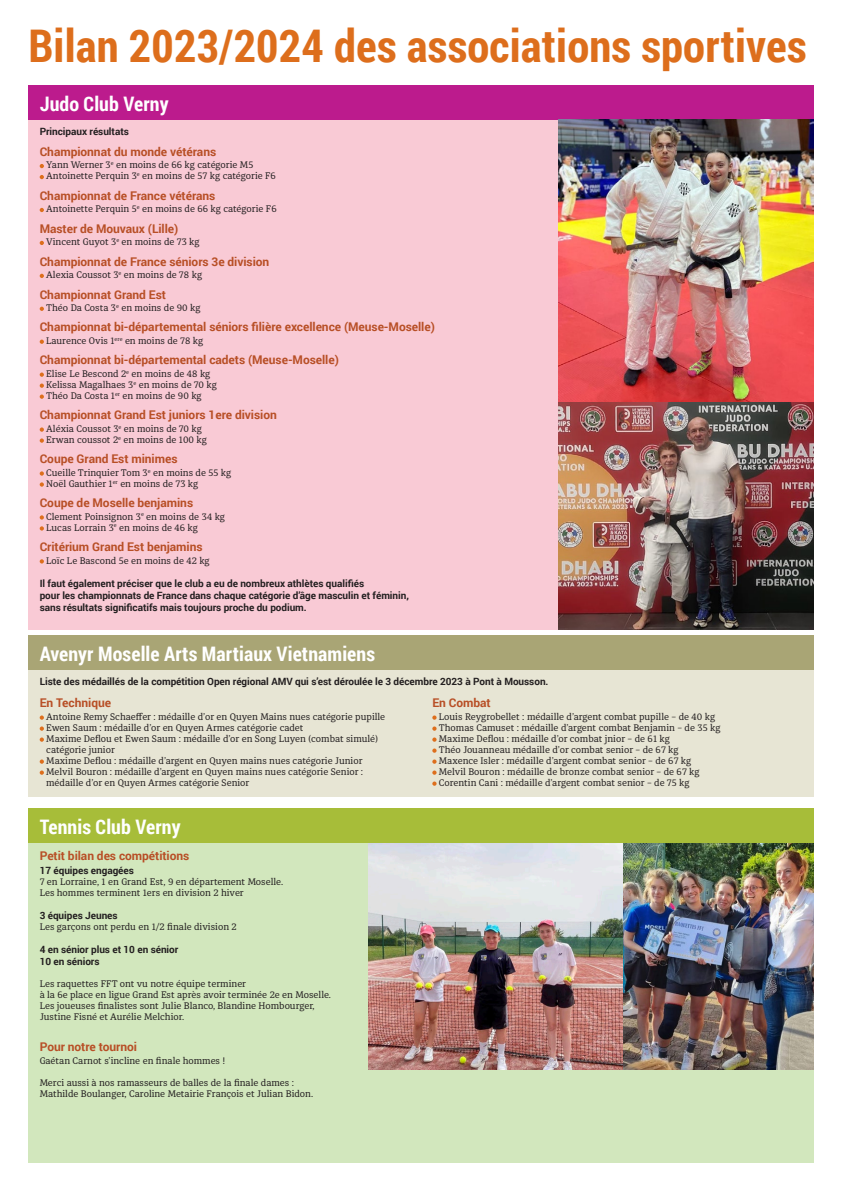
<style>
.page{position:relative;width:842px;height:1191px;background:#fff}
.page>*{position:absolute;margin:0;border:0;box-sizing:border-box;transform-origin:0 0}
.t1{font:700 45px "Roboto Condensed";letter-spacing:.005em;color:#dd6e1c}
.grand_titre{font:700 20px "Roboto Condensed";letter-spacing:.005em;color:#fff}
.intertitre{font:700 12px "Roboto";letter-spacing:-.005em;color:#b84f26}
.texte_gras{font:700 10px "Roboto";letter-spacing:-.005em;color:#231f20}
.texte_courant{font:9.5px/11px "Diaria Pro";color:#231f20}
</style>
<div class="page">
<div style="left:28px;top:842px;width:786px;height:320px;background:#d2e7bd"></div>
<img style="left:369px;top:842px;width:445px;height:227px">
<div style="left:28px;top:808px;width:786px;height:34px;background:#a7bd39"></div>
<div style="left:28px;top:119px;width:786px;height:510px;background:#f9cad5"></div>
<svg style="left:40px;top:164px;width:4px;height:4px"></svg>
<svg style="left:40px;top:175px;width:4px;height:4px"></svg>
<svg style="left:40px;top:208px;width:4px;height:4px"></svg>
<svg style="left:40px;top:241px;width:4px;height:4px"></svg>
<svg style="left:40px;top:274px;width:4px;height:4px"></svg>
<svg style="left:40px;top:307px;width:4px;height:4px"></svg>
<svg style="left:40px;top:339px;width:4px;height:5px"></svg>
<svg style="left:40px;top:372px;width:4px;height:5px"></svg>
<svg style="left:40px;top:383px;width:4px;height:5px"></svg>
<svg style="left:40px;top:394px;width:4px;height:5px"></svg>
<svg style="left:40px;top:427px;width:4px;height:5px"></svg>
<svg style="left:40px;top:438px;width:4px;height:5px"></svg>
<svg style="left:40px;top:471px;width:4px;height:4px"></svg>
<svg style="left:40px;top:482px;width:4px;height:4px"></svg>
<svg style="left:40px;top:515px;width:4px;height:4px"></svg>
<svg style="left:40px;top:526px;width:4px;height:4px"></svg>
<svg style="left:40px;top:559px;width:4px;height:4px"></svg>
<div style="left:28px;top:85px;width:786px;height:34px;background:#bc1b8d"></div>
<div style="left:28px;top:669px;width:786px;height:128px;background:#e7e5d4"></div>
<div style="left:28px;top:635px;width:786px;height:34px;background:#a9a575"></div>
<img style="left:558px;top:119px;width:256px;height:510px">
<svg style="left:40px;top:715px;width:4px;height:4px"></svg>
<svg style="left:40px;top:726px;width:4px;height:4px"></svg>
<svg style="left:40px;top:737px;width:4px;height:4px"></svg>
<svg style="left:40px;top:759px;width:4px;height:4px"></svg>
<svg style="left:40px;top:770px;width:4px;height:4px"></svg>
<svg style="left:432px;top:715px;width:5px;height:4px"></svg>
<svg style="left:432px;top:726px;width:5px;height:4px"></svg>
<svg style="left:432px;top:737px;width:5px;height:4px"></svg>
<svg style="left:432px;top:748px;width:5px;height:4px"></svg>
<svg style="left:432px;top:759px;width:5px;height:4px"></svg>
<svg style="left:432px;top:770px;width:5px;height:4px"></svg>
<svg style="left:432px;top:781px;width:5px;height:4px"></svg>
<p class="t1" style="left:28px;top:15px;width:780px">Bilan 2023/2024 des associations sportives</p>
<p class="grand_titre" style="left:40px;top:89px;width:130px">Judo Club Verny</p>
<p class="texte_gras" style="left:40px;top:125px;width:91px">Principaux résultats</p>
<p class="intertitre" style="left:40px;top:143px;width:178px">Championnat du monde vétérans</p>
<p class="texte_courant" style="left:46px;top:159px;width:209px">Yann Werner 3<sup>e</sup> en moins de 66 kg catégorie M5</p>
<p class="texte_courant" style="left:46px;top:170px;width:231px">Antoinette Perquin 3<sup>e</sup> en moins de 57 kg catégorie F6</p>
<p class="intertitre" style="left:40px;top:187px;width:177px">Championnat de France vétérans</p>
<p class="texte_courant" style="left:46px;top:203px;width:232px">Antoinette Perquin 5<sup>e</sup> en moins de 66 kg catégorie F6</p>
<p class="intertitre" style="left:40px;top:220px;width:140px">Master de Mouvaux (Lille)</p>
<p class="texte_courant" style="left:46px;top:236px;width:155px">Vincent Guyot 3<sup>e</sup> en moins de 73 kg</p>
<p class="intertitre" style="left:40px;top:253px;width:231px">Championnat de France séniors 3e division</p>
<p class="texte_courant" style="left:46px;top:269px;width:157px">Alexia Coussot 3<sup>e</sup> en moins de 78 kg</p>
<p class="intertitre" style="left:40px;top:286px;width:128px">Championnat Grand Est</p>
<p class="texte_courant" style="left:46px;top:302px;width:156px">Théo Da Costa 3<sup>e</sup> en moins de 90 kg</p>
<p class="intertitre" style="left:40px;top:319px;width:397px">Championnat bi-départemental séniors filière excellence (Meuse-Moselle)</p>
<p class="texte_courant" style="left:46px;top:335px;width:159px">Laurence Ovis 1<sup>ere</sup> en moins de 78 kg</p>
<p class="intertitre" style="left:40px;top:352px;width:301px">Championnat bi-départemental cadets (Meuse-Moselle)</p>
<p class="texte_courant" style="left:46px;top:368px;width:166px">Elise Le Bescond 2<sup>e</sup> en moins de 48 kg</p>
<p class="texte_courant" style="left:46px;top:379px;width:172px">Kelissa Magalhaes 3<sup>e</sup> en moins de 70 kg</p>
<p class="texte_courant" style="left:46px;top:390px;width:157px">Théo Da Costa 1<sup>er</sup> en moins de 90 kg</p>
<p class="intertitre" style="left:40px;top:406px;width:239px">Championnat Grand Est juniors 1ere division</p>
<p class="texte_courant" style="left:46px;top:423px;width:157px">Aléxia Coussot 3<sup>e</sup> en moins de 70 kg</p>
<p class="texte_courant" style="left:46px;top:434px;width:162px">Erwan coussot 2<sup>e</sup> en moins de 100 kg</p>
<p class="intertitre" style="left:40px;top:450px;width:139px">Coupe Grand Est minimes</p>
<p class="texte_courant" style="left:46px;top:467px;width:187px">Cueille Trinquier Tom 3<sup>e</sup> en moins de 55 kg</p>
<p class="texte_courant" style="left:46px;top:478px;width:154px">Noël Gauthier 1<sup>er</sup> en moins de 73 kg</p>
<p class="intertitre" style="left:40px;top:494px;width:155px">Coupe de Moselle benjamins</p>
<p class="texte_courant" style="left:46px;top:511px;width:180px">Clement Poinsignon 3<sup>e</sup> en moins de 34 kg</p>
<p class="texte_courant" style="left:46px;top:522px;width:153px">Lucas Lorrain 3<sup>e</sup> en moins de 46 kg</p>
<p class="intertitre" style="left:40px;top:538px;width:164px">Critérium Grand Est benjamins</p>
<p class="texte_courant" style="left:46px;top:555px;width:165px">Loïc Le Bascond 5e en moins de 42 kg</p>
<p class="texte_gras" style="left:40px;top:576px;width:326px">Il faut également préciser que le club a eu de nombreux athlètes qualifiés</p>
<p class="texte_gras" style="left:40px;top:588px;width:371px">pour les championnats de France dans chaque catégorie d’âge masculin et féminin,</p>
<p class="texte_gras" style="left:40px;top:600px;width:269px">sans résultats significatifs mais toujours proche du podium.</p>
<p class="grand_titre" style="left:40px;top:639px;width:337px">Avenyr Moselle Arts Martiaux Vietnamiens</p>
<p class="texte_gras" style="left:40px;top:675px;width:510px">Liste des médaillés de la compétition Open régional AMV qui s’est déroulée le 3 décembre 2023 à Pont à Mousson.</p>
<p class="intertitre" style="left:40px;top:694px;width:73px">En Technique</p>
<p class="texte_courant" style="left:46px;top:711px;width:340px">Antoine Remy Schaeffer : médaille d’or en Quyen Mains nues catégorie pupille</p>
<p class="texte_courant" style="left:46px;top:722px;width:259px">Ewen Saum : médaille d’or en Quyen Armes catégorie cadet</p>
<p class="texte_courant" style="left:46px;top:733px;width:333px">Maxime Deflou et Ewen Saum : médaille d’or en Song Luyen (combat simulé) catégorie junior</p>
<p class="texte_courant" style="left:46px;top:755px;width:318px">Maxime Deflou : médaille d’argent en Quyen mains nues catégorie Junior</p>
<p class="texte_courant" style="left:46px;top:766px;width:318px">Melvil Bouron : médaille d’argent en Quyen mains nues catégorie Senior : médaille d’or en Quyen Armes catégorie Senior</p>
<p class="grand_titre" style="left:40px;top:812px;width:142px">Tennis Club Verny</p>
<p class="intertitre" style="left:40px;top:847px;width:151px">Petit bilan des compétitions</p>
<p class="texte_gras" style="left:40px;top:863px;width:96px">17 équipes engagées</p>
<p class="texte_courant" style="left:40px;top:876px;width:245px">7 en Lorraine, 1 en Grand Est, 9 en département Moselle.</p>
<p class="texte_courant" style="left:40px;top:887px;width:206px">Les hommes terminent 1ers en division 2 hiver</p>
<p class="texte_gras" style="left:40px;top:908px;width:80px">3 équipes Jeunes</p>
<p class="texte_courant" style="left:40px;top:921px;width:199px">Les garçons ont perdu en 1/2 finale division 2</p>
<p class="texte_gras" style="left:40px;top:942px;width:140px">4 en sénior plus et 10 en sénior</p>
<p class="texte_gras" style="left:40px;top:954px;width:61px">10 en séniors</p>
<p class="texte_courant" style="left:40px;top:978px;width:208px">Les raquettes FFT ont vu notre équipe terminer</p>
<p class="texte_courant" style="left:40px;top:989px;width:293px">à la 6e place en ligue Grand Est après avoir terminée 2e en Moselle.</p>
<p class="texte_courant" style="left:40px;top:1000px;width:277px">Les joueuses finalistes sont Julie Blanco, Blandine Hombourger,</p>
<p class="texte_courant" style="left:40px;top:1011px;width:146px">Justine Fisné et Aurélie Melchior.</p>
<p class="intertitre" style="left:40px;top:1038px;width:99px">Pour notre tournoi</p>
<p class="texte_courant" style="left:40px;top:1055px;width:187px">Gaétan Carnot s’incline en finale hommes !</p>
<p class="texte_courant" style="left:40px;top:1077px;width:256px">Merci aussi à nos ramasseurs de balles de la finale dames :</p>
<p class="texte_courant" style="left:40px;top:1088px;width:275px">Mathilde Boulanger, Caroline Metairie François et Julian Bidon.</p>
<p class="intertitre" style="left:432px;top:694px;width:60px">En Combat</p>
<p class="texte_courant" style="left:439px;top:711px;width:278px">Louis Reygrobellet : médaille d’argent combat pupille – de 40 kg</p>
<p class="texte_courant" style="left:439px;top:722px;width:283px">Thomas Camuset : médaille d’argent combat Benjamin – de 35 kg</p>
<p class="texte_courant" style="left:439px;top:733px;width:233px">Maxime Deflou : médaille d’or combat jnior – de 61 kg</p>
<p class="texte_courant" style="left:439px;top:744px;width:241px">Théo Jouanneau médaille d’or combat senior – de 67 kg</p>
<p class="texte_courant" style="left:439px;top:755px;width:254px">Maxence Isler : médaille d’argent combat senior – de 67 kg</p>
<p class="texte_courant" style="left:439px;top:766px;width:262px">Melvil Bouron : médaille de bronze combat senior – de 67 kg</p>
<p class="texte_courant" style="left:439px;top:777px;width:252px">Corentin Cani : médaille d’argent combat senior – de 75 kg</p>
</div>
